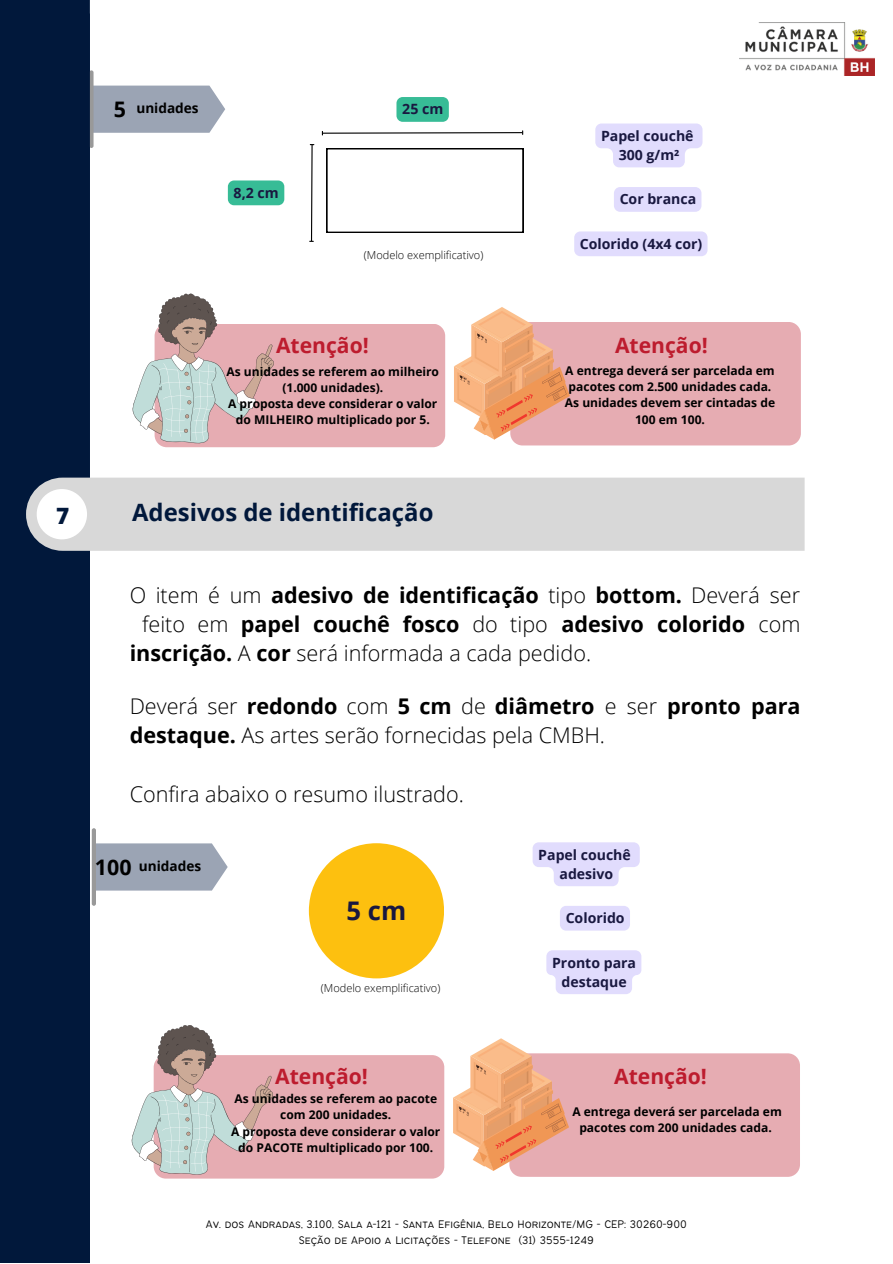
<style>
.page{position:relative;width:893px;height:1264px;background:#fff}
.page>*{position:absolute;margin:0;border:0;box-sizing:border-box;transform-origin:0 0}
.t1{font:700 25.65px "Open Sans";color:#191840}
.t2{font:700 23.85px "Open Sans";color:#01183b}
.t3{font:800 22.5px "Open Sans";color:#01183b}
.t4{font:300 21.6px/29.2px "Open Sans";color:#000}
.t5{font:700 21.6px "Open Sans";color:#000}
.t6{font:700 21.45px "Open Sans";color:#000}
.t7{font:700 21.15px "Open Sans";color:#bd1c2e}
.t8{font:700 14.1px/19px "Open Sans";color:#191840;text-align:center}
.t9{font:700 13.65px "Open Sans";color:#000}
.t10{font:700 12px/16.2px "Open Sans";color:#000;text-align:center}
.t11{font:300 12px "Bantayog";color:#000}
.t12{font:300 10.95px "Open Sans";color:#000}
.s1{font-weight:300}
.s2{font-weight:700}
</style>
<div class="page">
<svg style="left:321px;top:130px;width:202px;height:5px"></svg>
<svg style="left:309px;top:144px;width:5px;height:98px"></svg>
<svg style="left:396px;top:97px;width:53px;height:25px"></svg>
<svg style="left:228px;top:180px;width:56px;height:25px"></svg>
<svg style="left:93px;top:86px;width:132px;height:47px;background:#a1a9b8"></svg>
<hr style="left:89px;top:70px;width:4px;height:78px;background:#999;border-radius:2px">
<svg style="left:595px;top:123px;width:107px;height:44px;background:#e5e1fd"></svg>
<div style="left:614px;top:187px;width:87px;height:25px;background:#e1dcfd"></div>
<svg style="left:326px;top:148px;width:197px;height:85px"></svg>
<div style="left:574px;top:231px;width:133px;height:25px;background:#e1dcfd"></div>
<div style="left:154px;top:324px;width:291px;height:123px;background:#e6acb2;border-radius:12px"></div>
<svg style="left:132px;top:293px;width:142px;height:151px"></svg>
<div style="left:510px;top:322px;width:290px;height:123px;background:#e6acb2;border-radius:12px"></div>
<svg style="left:454px;top:307px;width:115px;height:132px"></svg>
<div style="left:0;top:0;width:90px;height:496px;background:#01183b"></div>
<div style="left:0;top:496px;width:90px;height:766px;background:#01183b"></div>
<div style="left:26px;top:477px;width:778px;height:73px;background:#d8d8d8"></div>
<svg style="left:36px;top:489px;width:52px;height:50px"></svg>
<div style="left:154px;top:1055px;width:290px;height:123px;background:#e6acb2;border-radius:12px"></div>
<svg style="left:131px;top:1025px;width:142px;height:150px"></svg>
<div style="left:509px;top:1053px;width:291px;height:123px;background:#e6acb2;border-radius:12px"></div>
<svg style="left:453px;top:1038px;width:116px;height:132px"></svg>
<svg style="left:96px;top:843px;width:132px;height:47px;background:#a1aab9"></svg>
<hr style="left:92px;top:828px;width:4px;height:77px;background:#999;border-radius:2px">
<div style="left:309px;top:843px;width:135px;height:135px;background:#fdc00f;border-radius:50%"></div>
<svg style="left:532px;top:842px;width:107px;height:44px"></svg>
<div style="left:560px;top:906px;width:70px;height:24px;background:#e1dcfd"></div>
<svg style="left:546px;top:950px;width:95px;height:44px;background:#e3dffd"></svg>
<img style="left:739px;top:22px;width:135px;height:53px">
<p class="t6" style="left:114px;top:94px;width:14px">5</p>
<p class="t9" style="left:136px;top:99px;width:64px">unidades</p>
<p class="t8" style="left:233px;top:183px;width:47px">8,2 cm</p>
<p class="t8" style="left:402px;top:99px;width:43px">25 cm</p>
<p class="t12" style="left:364px;top:248px;width:121px">(Modelo exemplificativo)</p>
<p class="t7" style="left:276px;top:330px;width:94px">Atenção!</p>
<p class="t10" style="left:226px;top:363px;width:214px">As unidades se referem ao milheiro (1.000 unidades).</p>
<p class="t10" style="left:228px;top:395px;width:211px">A proposta deve considerar o valor do MILHEIRO multiplicado por 5.</p>
<p class="t8" style="left:601px;top:126px;width:94px">Papel couchê</p>
<p class="t8" style="left:618px;top:145px;width:62px">300 g/m²</p>
<p class="t8" style="left:619px;top:189px;width:78px">Cor branca</p>
<p class="t8" style="left:580px;top:234px;width:124px">Colorido (4x4 cor)</p>
<p class="t7" style="left:615px;top:330px;width:94px">Atenção!</p>
<p class="t10" style="left:565px;top:362px;width:212px">A entrega deverá ser parcelada em pacotes com 2.500 unidades cada.<br>As unidades devem ser cintadas de<br>100 em 100.</p>
<p class="t3" style="left:56px;top:498px;width:15px">1</p>
<p class="t3" style="left:56px;top:500px;width:15px">7</p>
<p class="t2" style="left:132px;top:495px;width:303px">Adesivos de identificação</p>
<p class="t5" style="left:130px;top:579px;width:672px"><span class="s1">O item é um</span> adesivo de identificação <span class="s1">tipo</span> bottom. <span class="s1">Deverá ser</span></p>
<p class="t5" style="left:142px;top:609px;width:660px"><span class="s1">feito em</span> papel couchê fosco <span class="s1">do tipo</span> adesivo colorido <span class="s1">com</span></p>
<p class="t4" style="left:130px;top:638px;width:463px"><span class="s2">inscrição.</span> A <span class="s2">cor</span> será informada a cada pedido.</p>
<p class="t4" style="left:130px;top:691px;width:672px">Deverá ser <span class="s2">redondo</span> com <span class="s2">5 cm</span> de <span class="s2">diâmetro</span> e ser <span class="s2">pronto para destaque.</span> As artes serão fornecidas pela CMBH.</p>
<p class="t4" style="left:130px;top:778px;width:336px">Confira abaixo o resumo ilustrado.</p>
<p class="t6" style="left:95px;top:851px;width:38px">100</p>
<p class="t9" style="left:139px;top:856px;width:64px">unidades</p>
<p class="t1" style="left:346px;top:892px;width:61px">5 cm</p>
<p class="t12" style="left:321px;top:979px;width:121px">(Modelo exemplificativo)</p>
<p class="t8" style="left:538px;top:844px;width:94px">Papel couchê</p>
<p class="t8" style="left:559px;top:863px;width:55px">adesivo</p>
<p class="t8" style="left:565px;top:908px;width:60px">Colorido</p>
<p class="t8" style="left:552px;top:952px;width:85px">Pronto para destaque</p>
<p class="t7" style="left:275px;top:1061px;width:94px">Atenção!</p>
<p class="t10" style="left:234px;top:1090px;width:204px">As unidades se referem ao pacote com 200 unidades.</p>
<p class="t10" style="left:231px;top:1122px;width:211px">A proposta deve considerar o valor do PACOTE multiplicado por 100.</p>
<p class="t7" style="left:614px;top:1061px;width:94px">Atenção!</p>
<p class="t10" style="left:572px;top:1102px;width:211px">A entrega deverá ser parcelada em pacotes com 200 unidades cada.</p>
<p class="t11" style="left:206px;top:1219px;width:482px">Av. dos Andradas, 3.100, Sala a-121 - Santa Efigênia, Belo Horizonte/MG - CEP: 30260-900</p>
<p class="t11" style="left:299px;top:1235px;width:297px">Seção de Apoio a Licitações - Telefone (31) 3555-1249</p>
</div>
